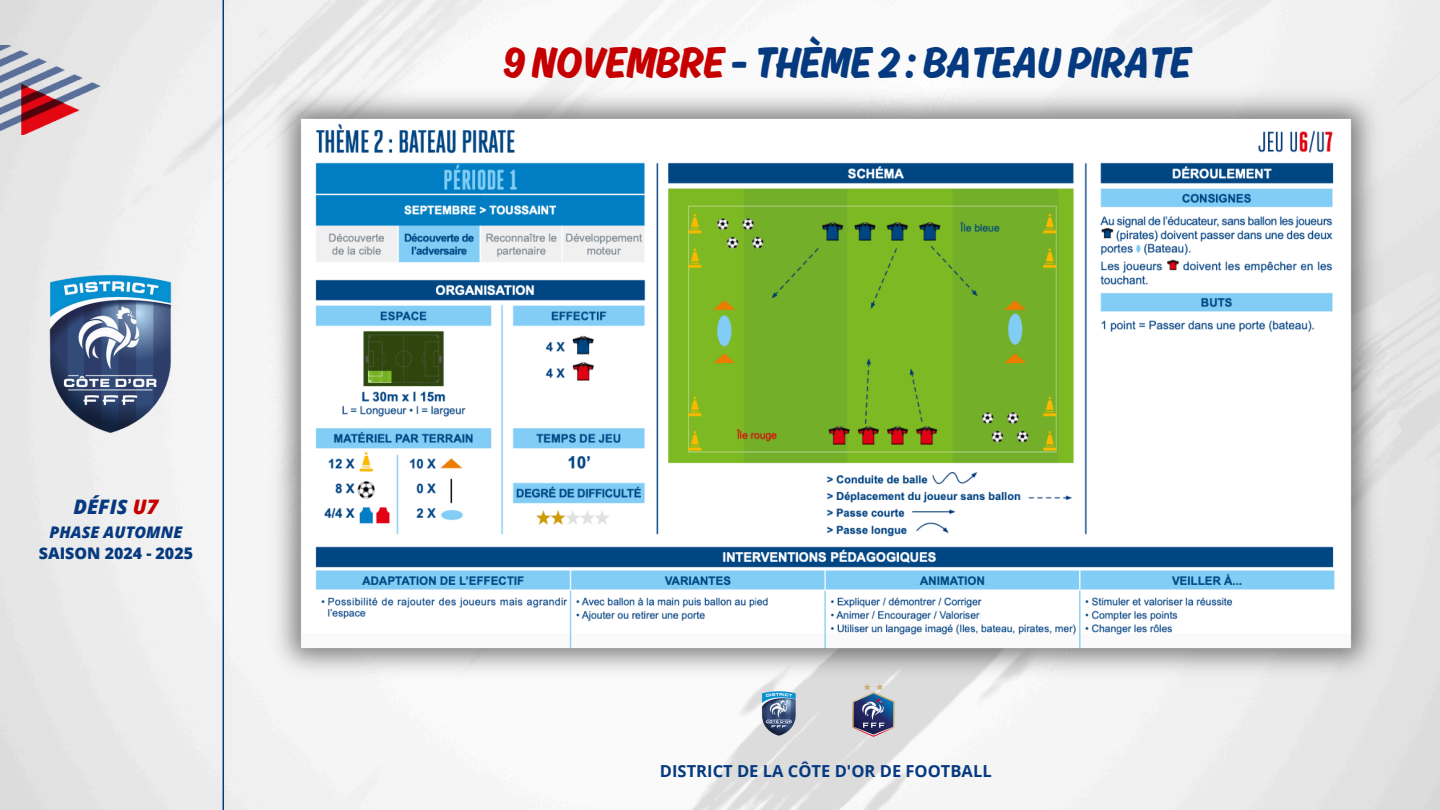
<style>
.page{position:relative;width:1440px;height:810px;background:#fff}
.page>*{position:absolute;margin:0;border:0;box-sizing:border-box;transform-origin:0 0}
.t1{font:46px "Ahkio";color:#063a80}
.t2{font:italic 800 20px "Open Sans";color:#063a80}
.t3{font:700 16.5px "Open Sans";color:#063a80}
.t4{font:800 16px "Open Sans";color:#063a80}
.t5{font:italic 800 16px "Open Sans";color:#063a80}
.s1{color:#c60000}
</style>
<div class="page">
<img style="left:0;top:0;width:1440px;height:810px">
<img style="left:0;top:46px;width:101px;height:88px">
<img style="left:30px;top:190px;width:150px;height:280px">
<img style="left:220px;top:78px;width:1211px;height:610px">
<hr style="left:223px;top:0;width:1px;height:810px;background:#063a80">
<img style="left:839px;top:677px;width:68px;height:73px">
<img style="left:744px;top:677px;width:70px;height:71px">
<p class="t2" style="left:73px;top:493px;width:87px">DÉFIS <span class="s1">U7</span></p>
<p class="t5" style="left:50px;top:520px;width:134px">PHASE AUTOMNE</p>
<p class="t4" style="left:39px;top:542px;width:156px">SAISON 2024 - 2025</p>
<p class="t1" style="left:503px;top:35px;width:689px"><span class="s1">9 NOVEMBRE</span> - THÈME 2 : BATEAU PIRATE</p>
<p class="t3" style="left:660px;top:760px;width:333px">DISTRICT DE LA CÔTE D'OR DE FOOTBALL</p>
</div>
